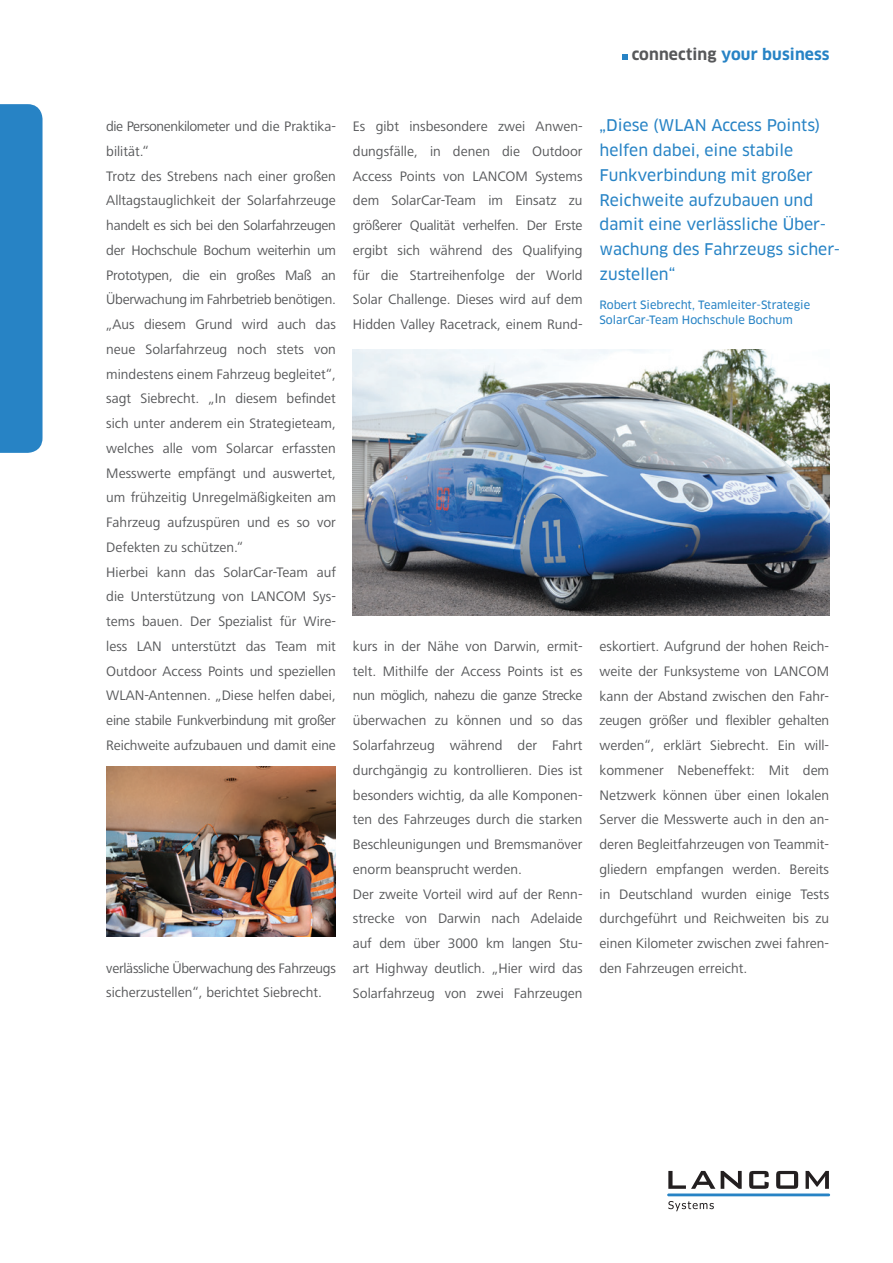
<style>
.page{position:relative;width:893px;height:1263px;background:#fff}
.page>*{position:absolute;margin:0;border:0;box-sizing:border-box;transform-origin:0 0}
.t1{font:15.75px/24.8px "Clan OT News";color:#2783c5}
.t2{font:700 15.6px "Clan OT";letter-spacing:.01em;color:#2783c5}
.t3{font:14.25px/24.8px "Frutiger Next LT";color:#57585a}
.t4{font:14.25px/24.8px "Frutiger Next LT";letter-spacing:-.02em;color:#57585a}
.t5{font:11.25px/15px "Clan OT News";color:#2783c5}
.s1{color:#57585a}
</style>
<div class="page">
<div style="left:0;top:104px;width:43px;height:349px;background:#2783c5"></div>
<svg style="left:668px;top:1171px;width:47px;height:18px"></svg>
<svg style="left:721px;top:1171px;width:21px;height:18px"></svg>
<svg style="left:749px;top:1171px;width:20px;height:18px"></svg>
<svg style="left:776px;top:1171px;width:22px;height:18px"></svg>
<svg style="left:806px;top:1171px;width:23px;height:18px"></svg>
<svg style="left:668px;top:1201px;width:46px;height:10px"></svg>
<hr style="left:667px;top:1193px;width:163px;height:3px;background:#2783c5">
<svg style="left:622px;top:55px;width:6px;height:5px"></svg>
<img style="left:106px;top:766px;width:230px;height:171px">
<img style="left:353px;top:350px;width:476px;height:266px">
<p class="t2" style="left:632px;top:45px;width:199px"><span class="s1">connecting</span> your business</p>
<p class="t3" style="left:106px;top:114px;width:231px">die Personenkilometer und die Praktika&shy;bilität.“<br>Trotz des Strebens nach einer großen Alltagstauglichkeit der Solarfahrzeuge handelt es sich bei den Solarfahrzeugen der Hochschule Bochum weiterhin um Prototypen, die ein großes Maß an Überwachung im Fahrbetrieb benötigen. „Aus diesem Grund wird auch das neue Solarfahrzeug noch stets von mindestens einem Fahrzeug begleitet“, sagt Siebrecht. „In diesem befindet sich unter anderem ein Strategieteam, welches alle vom Solarcar erfassten Messwerte empfängt und auswertet, um frühzeitig Unregelmäßigkeiten am Fahrzeug aufzuspüren und es so vor Defekten zu schützen.“<br>Hierbei kann das SolarCar-Team auf die Unterstützung von LANCOM Sys&shy;tems bauen. Der Spezialist für Wire&shy;less LAN unterstützt das Team mit Outdoor Access Points und speziellen WLAN-Antennen. „Diese helfen dabei, eine stabile Funkverbindung mit großer Reichweite aufzubauen und damit eine</p>
<p class="t4" style="left:106px;top:956px;width:231px">verlässliche Überwachung des Fahrzeugs sicherzustellen“, berichtet Siebrecht.</p>
<p class="t3" style="left:353px;top:114px;width:231px;text-align:justify">Es gibt insbesondere zwei Anwen&shy;dungsfälle, in denen die Outdoor Access Points von LANCOM Systems dem SolarCar-Team im Einsatz zu größerer Qualität verhelfen. Der Erste ergibt sich während des Qualifying für die Startreihenfolge der World Solar Challenge. Dieses wird auf dem Hidden Valley Racetrack, einem Rund-</p>
<p class="t1" style="left:600px;top:113px;width:242px">„Diese (WLAN Access Points) helfen dabei, eine stabile<br>Funkverbindung mit großer<br>Reichweite aufzubauen und damit eine verlässliche Über&shy;wachung des Fahrzeugs sicher&shy;zustellen“</p>
<p class="t5" style="left:600px;top:297px;width:212px">Robert Siebrecht, Teamleiter-Strategie<br>SolarCar-Team Hochschule Bochum</p>
<p class="t3" style="left:353px;top:634px;width:231px">kurs in der Nähe von Darwin, ermit&shy;telt. Mithilfe der Access Points ist es nun möglich, nahezu die ganze Strecke überwachen zu können und so das Solarfahrzeug während der Fahrt durchgängig zu kontrollieren. Dies ist besonders wichtig, da alle Komponen&shy;ten des Fahrzeuges durch die starken Beschleunigungen und Bremsmanöver enorm beansprucht werden.<br>Der zweite Vorteil wird auf der Renn&shy;strecke von Darwin nach Adelaide auf dem über 3000 km langen Stu&shy;art Highway deutlich. „Hier wird das Solarfahrzeug von zwei Fahrzeugen</p>
<p class="t3" style="left:600px;top:634px;width:231px;text-align:justify">eskortiert. Aufgrund der hohen Reich&shy;weite der Funksysteme von LANCOM kann der Abstand zwischen den Fahr&shy;zeugen größer und flexibler gehalten werden“, erklärt Siebrecht. Ein will&shy;kommener Nebeneffekt: Mit dem Netzwerk können über einen lokalen Server die Messwerte auch in den an&shy;deren Begleitfahrzeugen von Teammit&shy;gliedern empfangen werden. Bereits in Deutschland wurden einige Tests durchgeführt und Reichweiten bis zu einen Kilometer zwischen zwei fahren&shy;den Fahrzeugen erreicht.</p>
</div>
